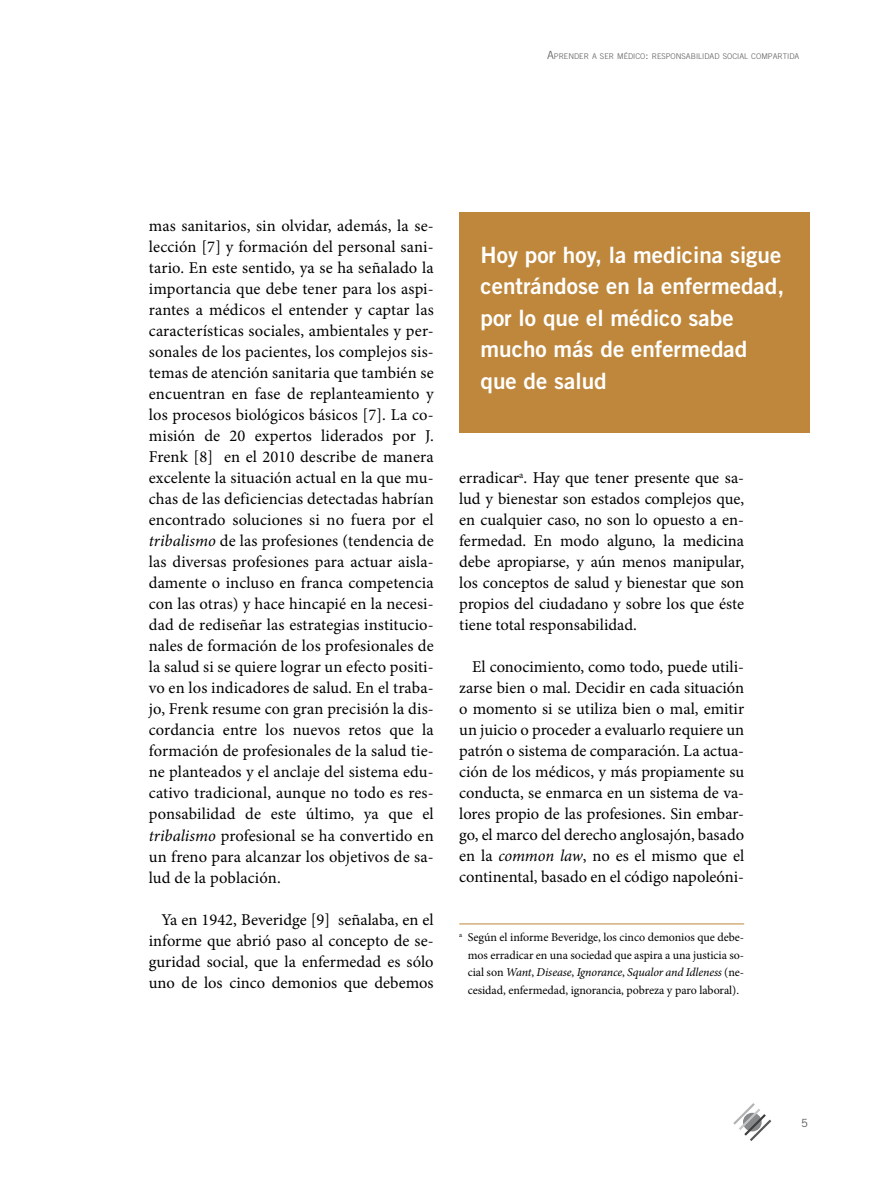
<style>
.page{position:relative;width:893px;height:1191px;background:#fff}
.page>*{position:absolute;margin:0;border:0;box-sizing:border-box;transform-origin:0 0}
.t1{font:22.5px/31.5px "Trade Gothic LT Std Bd 2";color:#fff}
.t2{font:16.5px/21px "Minion Pro";color:#000;text-align:justify}
.t3{font:12px/17.5px "Minion Pro";letter-spacing:-.005em;color:#000;text-align:justify}
.t4{font:11.25px "Trade Gothic LT Std";color:#58585a}
.t5{font:300 7.8px "Trade Gothic LT Std";color:#58585a}
.s1{font-size:11.25px}
.s2{font-style:italic}
</style>
<div class="page">
<svg style="left:733px;top:1103px;width:38px;height:38px"></svg>
<div style="left:459px;top:213px;width:350px;height:220px;background:#be873b"></div>
<hr style="left:459px;top:923px;width:285px;height:1px;background:#be873b">
<p class="t5" style="left:547px;top:52px;width:254px"><span class="s1">A</span>PRENDER A SER M ÉDICO<span class="s1">:</span> RESPONSABILIDAD SOCIAL COM PARTIDA</p>
<p class="t2" style="left:149px;top:215px;width:287px">mas sanitarios, sin olvidar, además, la se&shy;lección [7] y formación del personal sani&shy;tario. En este sentido, ya se ha señalado la importancia que debe tener para los aspi&shy;rantes a médicos el entender y captar las características sociales, ambientales y per&shy;sonales de los pacientes, los complejos sis&shy;temas de atención sanitaria que también se encuentran en fase de replanteamiento y los procesos biológicos básicos [7]. La co&shy;misión de 20 expertos liderados por J.<br>Frenk [8] en el 2010 describe de manera excelente la situación actual en la que mu&shy;chas de las deficiencias detectadas habrían encontrado soluciones si no fuera por el <span class="s2">tribalismo</span> de las profesiones (tendencia de las diversas profesiones para actuar aisla&shy;damente o incluso en franca competencia con las otras) y hace hincapié en la necesi&shy;dad de rediseñar las estrategias institucio&shy;nales de formación de los profesionales de la salud si se quiere lograr un efecto positi&shy;vo en los indicadores de salud. En el traba&shy;jo, Frenk resume con gran precisión la dis&shy;cordancia entre los nuevos retos que la formación de profesionales de la salud tie&shy;ne planteados y el anclaje del sistema edu&shy;cativo tradicional, aunque no todo es res&shy;ponsabilidad de este último, ya que el <span class="s2">tribalismo</span> profesional se ha convertido en un freno para alcanzar los objetivos de sa&shy;lud de la población.</p>
<p class="t2" style="left:149px;top:909px;width:286px;text-indent:13px">Ya en 1942, Beveridge [9] señalaba, en el informe que abrió paso al concepto de se&shy;guridad social, que la enfermedad es sólo uno de los cinco demonios que debemos</p>
<h1 class="t1" style="left:480px;top:239px;width:305px">Hoy por hoy, la medicina sigue centrándose en la enfermedad, por lo que el médico sabe mucho más de enfermedad que de salud</h1>
<p class="t2" style="left:459px;top:467px;width:286px">erradicar<sup>a</sup>. Hay que tener presente que sa&shy;lud y bienestar son estados complejos que, en cualquier caso, no son lo opuesto a en&shy;fermedad. En modo alguno, la medicina debe apropiarse, y aún menos manipular, los conceptos de salud y bienestar que son propios del ciudadano y sobre los que éste tiene total responsabilidad.</p>
<p class="t2" style="left:459px;top:656px;width:286px;text-indent:13px">El conocimiento, como todo, puede utili&shy;zarse bien o mal. Decidir en cada situación o momento si se utiliza bien o mal, emitir un juicio o proceder a evaluarlo requiere un patrón o sistema de comparación. La actua&shy;ción de los médicos, y más propiamente su conducta, se enmarca en un sistema de va&shy;lores propio de las profesiones. Sin embar&shy;go, el marco del derecho anglosajón, basado en la <span class="s2">common law</span>, no es el mismo que el continental, basado en el código napoleóni-</p>
<p class="t3" style="left:468px;top:928px;width:278px;text-indent:-9px"><sup>a</sup> Según el informe Beveridge, los cinco demonios que debe&shy;mos erradicar en una sociedad que aspira a una justicia so&shy;cial son <span class="s2">Want</span>, <span class="s2">Disease</span>, <span class="s2">Ignorance</span>, <span class="s2">Squalor and Idleness</span> (ne&shy;cesidad, enfermedad, ignorancia, pobreza y paro laboral).</p>
<p class="t4" style="left:801px;top:1116px;width:8px">5</p>
</div>
